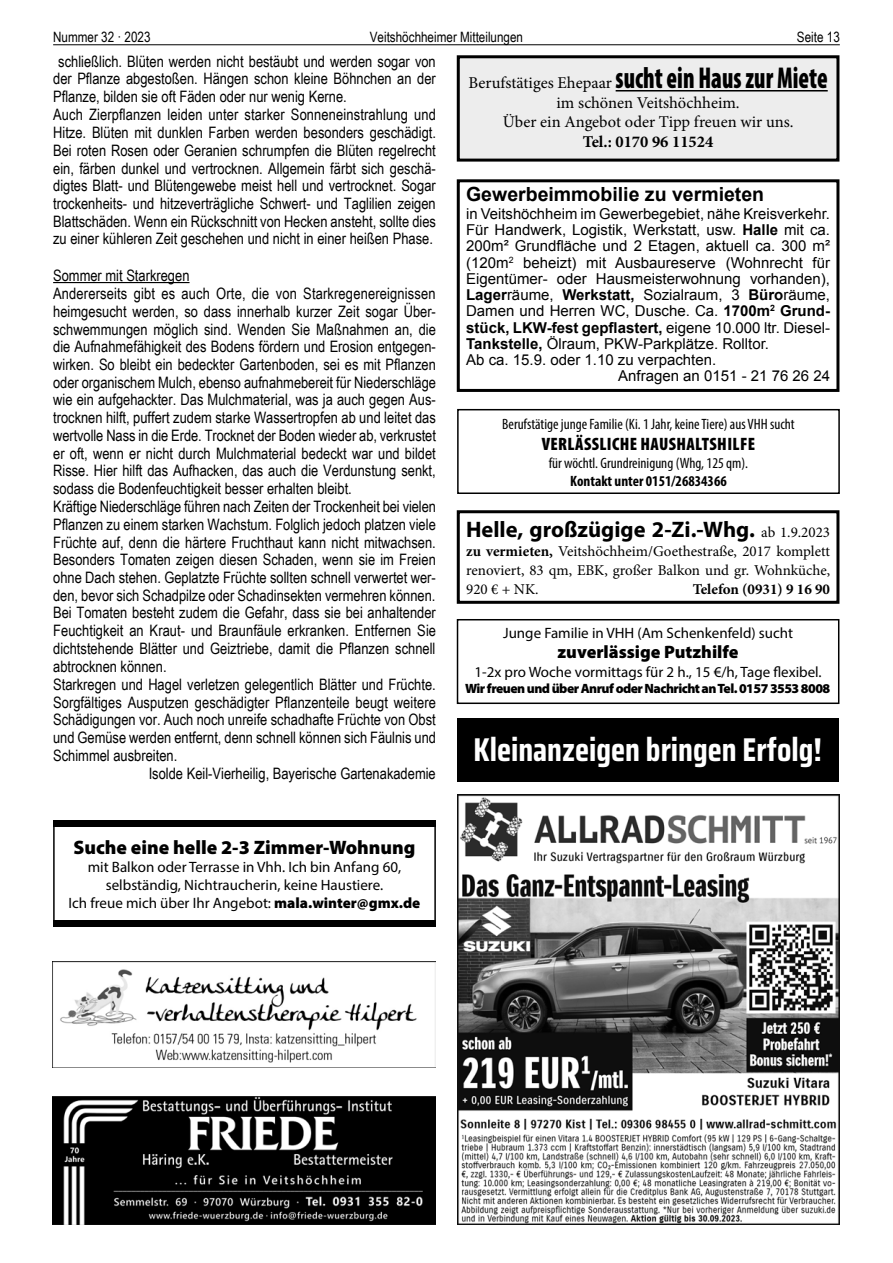
<style>
.page{position:relative;width:893px;height:1263px;background:#fff}
.page>*{position:absolute;margin:0;border:0;box-sizing:border-box;transform-origin:0 0}
.t1{font:700 33px "Saira Condensed";color:#fff}
.t2{font:700 22.5px "Myriad Pro";color:#000}
.t3{font:900 19.5px "Myriad Pro";color:#000}
.t4{font:700 19.5px "Arial";color:#000}
.t5{font:900 condensed 18px "Myriad Pro";letter-spacing:.02em;color:#000}
.t6{font:900 18px "Myriad Pro";color:#000}
.t7{font:16.5px/19.8px "Minion Pro";color:#000;text-align:center}
.t8{font:700 16.5px "Minion Pro";color:#000}
.t9{font:15.75px/17.7px "Arial Narrow";color:#000}
.t10{font:15px "Arial";color:#000}
.t11{font:15px/18px "Myriad Pro";color:#000;text-align:center}
.t12{font:15px/19.4px "Minion Pro";color:#000;text-align:justify}
.t13{font:condensed 15px "Myriad Pro";color:#000}
.t14{font:700 15px "Arial";color:#000}
.t15{font:700 condensed 15px "Myriad Pro";color:#000}
.t16{font:700 15px "Minion Pro";color:#000}
.t17{font:14.25px "Arial Narrow";color:#000}
.t18{font:900 13.5px "Myriad Pro";letter-spacing:-.04em;color:#000}
.s1{font-family:"Myriad Pro";font-weight:900;font-stretch:condensed;font-size:30.3px}
.s2{font-weight:700}
.s3{font-weight:400}
.s4{font-family:"Minion Pro";font-weight:400;font-size:15px}
.s5{font-weight:900}
</style>
<div class="page">
<hr style="left:53px;top:44px;width:787px;height:1px;background:#000">
<hr style="left:53px;top:282px;width:137px;height:1px;background:#000">
<div style="left:53px;top:820px;width:383px;height:7px;background:#000"></div>
<div style="left:53px;top:920px;width:383px;height:7px;background:#000"></div>
<div style="left:457px;top:619px;width:382px;height:85px;border:2px solid #000"></div>
<div style="left:457px;top:409px;width:383px;height:85px;border:2px solid #000"></div>
<img style="left:53px;top:962px;width:382px;height:106px">
<img style="left:457px;top:794px;width:382px;height:431px">
<div style="left:457px;top:510px;width:382px;height:94px;border:3px solid #000"></div>
<div style="left:457px;top:179px;width:382px;height:213px;border:3px solid #000"></div>
<div style="left:458px;top:57px;width:380px;height:103px;background:#ededed"></div>
<hr style="left:616px;top:90px;width:212px;height:2px;background:#000">
<div style="left:457px;top:55px;width:382px;height:107px;border:3px solid #000"></div>
<img style="left:53px;top:1096px;width:383px;height:129px">
<div style="left:457px;top:718px;width:382px;height:64px;background:#000"></div>
<p class="t17" style="left:53px;top:27px;width:99px">Nummer 32 · 2023</p>
<p class="t17" style="left:370px;top:27px;width:155px">Veitshöchheimer Mitteilungen</p>
<p class="t17" style="left:797px;top:27px;width:44px">Seite 13</p>
<p class="t9" style="left:53px;top:52px;width:384px;text-indent:5px">schließlich. Blüten werden nicht bestäubt und werden sogar von der Pflanze abgestoßen. Hängen schon kleine Böhnchen an der Pflanze, bilden sie oft Fäden oder nur wenig Kerne.<br>Auch Zierpflanzen leiden unter starker Sonneneinstrahlung und Hitze. Blüten mit dunklen Farben werden besonders geschädigt.<br>Bei roten Rosen oder Geranien schrumpfen die Blüten regelrecht ein, färben dunkel und vertrocknen. Allgemein färbt sich geschä&shy;digtes Blatt- und Blütengewebe meist hell und vertrocknet. Sogar trockenheits- und hitzeverträgliche Schwert- und Taglilien zeigen Blattschäden. Wenn ein Rückschnitt von Hecken ansteht, sollte dies zu einer kühleren Zeit geschehen und nicht in einer heißen Phase.</p>
<p class="t9" style="left:53px;top:266px;width:138px">Sommer mit Starkregen</p>
<p class="t9" style="left:53px;top:284px;width:384px">Andererseits gibt es auch Orte, die von Starkregenereignissen</p>
<p class="t9" style="left:53px;top:302px;width:384px">heimgesucht werden, so dass innerhalb kurzer Zeit sogar Über-</p>
<p class="t9" style="left:53px;top:320px;width:384px">schwemmungen möglich sind. Wenden Sie Maßnahmen an, die</p>
<p class="t9" style="left:53px;top:337px;width:384px">die Aufnahmefähigkeit des Bodens fördern und Erosion entgegen-</p>
<p class="t9" style="left:53px;top:355px;width:384px">wirken. So bleibt ein bedeckter Gartenboden, sei es mit Pflanzen</p>
<p class="t9" style="left:53px;top:373px;width:384px">oder organischem Mulch, ebenso aufnahmebereit für Niederschläge</p>
<p class="t9" style="left:53px;top:390px;width:384px">wie ein aufgehackter. Das Mulchmaterial, was ja auch gegen Aus-</p>
<p class="t9" style="left:53px;top:408px;width:384px">trocknen hilft, puffert zudem starke Wassertropfen ab und leitet das</p>
<p class="t9" style="left:53px;top:426px;width:384px">wertvolle Nass in die Erde. Trocknet der Boden wieder ab, verkrustet</p>
<p class="t9" style="left:53px;top:444px;width:384px">er oft, wenn er nicht durch Mulchmaterial bedeckt war und bildet</p>
<p class="t9" style="left:53px;top:461px;width:384px">Risse. Hier hilft das Aufhacken, das auch die Verdunstung senkt,</p>
<p class="t9" style="left:53px;top:479px;width:300px">sodass die Bodenfeuchtigkeit besser erhalten bleibt.</p>
<p class="t9" style="left:53px;top:497px;width:384px">Kräftige Niederschläge führen nach Zeiten der Trockenheit bei vielen</p>
<p class="t9" style="left:53px;top:515px;width:384px">Pflanzen zu einem starken Wachstum. Folglich jedoch platzen viele</p>
<p class="t9" style="left:53px;top:533px;width:384px">Früchte auf, denn die härtere Fruchthaut kann nicht mitwachsen.</p>
<p class="t9" style="left:53px;top:550px;width:384px">Besonders Tomaten zeigen diesen Schaden, wenn sie im Freien</p>
<p class="t9" style="left:53px;top:568px;width:384px">ohne Dach stehen. Geplatzte Früchte sollten schnell verwertet wer-</p>
<p class="t9" style="left:53px;top:586px;width:384px">den, bevor sich Schadpilze oder Schadinsekten vermehren können.</p>
<p class="t9" style="left:53px;top:603px;width:384px">Bei Tomaten besteht zudem die Gefahr, dass sie bei anhaltender</p>
<p class="t9" style="left:53px;top:621px;width:384px">Feuchtigkeit an Kraut- und Braunfäule erkranken. Entfernen Sie</p>
<p class="t9" style="left:53px;top:639px;width:384px">dichtstehende Blätter und Geiztriebe, damit die Pflanzen schnell</p>
<p class="t9" style="left:53px;top:657px;width:115px">abtrocknen können.</p>
<p class="t9" style="left:53px;top:675px;width:384px">Starkregen und Hagel verletzen gelegentlich Blätter und Früchte.</p>
<p class="t9" style="left:53px;top:692px;width:384px">Sorgfältiges Ausputzen geschädigter Pflanzenteile beugt weitere</p>
<p class="t9" style="left:53px;top:710px;width:384px">Schädigungen vor. Auch noch unreife schadhafte Früchte von Obst</p>
<p class="t9" style="left:53px;top:728px;width:384px">und Gemüse werden entfernt, denn schnell können sich Fäulnis und</p>
<p class="t9" style="left:53px;top:746px;width:126px">Schimmel ausbreiten.</p>
<p class="t9" style="left:149px;top:764px;width:289px">Isolde Keil-Vierheilig, Bayerische Gartenakademie</p>
<p class="t7" style="left:468px;top:73px;width:361px">Berufstätiges Ehepaar <span class="s1">sucht ein Haus zur Miete </span>im schönen Veitshöchheim.<br>Über ein Angebot oder Tipp freuen wir uns.</p>
<p class="t8" style="left:583px;top:130px;width:132px">Tel.: 0170 96 11524</p>
<p class="t4" style="left:466px;top:182px;width:300px">Gewerbeimmobilie zu vermieten</p>
<p class="t10" style="left:466px;top:204px;width:365px">in Veitshöchheim im Gewerbegebiet, nähe Kreisverkehr.</p>
<p class="t10" style="left:466px;top:220px;width:365px">Für Handwerk, Logistik, Werkstatt, usw. <span class="s2">Halle</span> mit ca.</p>
<p class="t10" style="left:466px;top:236px;width:365px">200m² Grundfläche und 2 Etagen, aktuell ca. 300 m²</p>
<p class="t10" style="left:466px;top:253px;width:365px">(120m<sup>2</sup> beheizt) mit Ausbaureserve (Wohnrecht für</p>
<p class="t10" style="left:466px;top:269px;width:365px">Eigentümer- oder Hausmeisterwohnung vorhanden),</p>
<p class="t10" style="left:466px;top:285px;width:365px"><span class="s2">Lager</span>räume, <span class="s2">Werkstatt,</span> Sozialraum, 3 <span class="s2">Büro</span>räume,</p>
<p class="t10" style="left:466px;top:301px;width:365px">Damen und Herren WC, Dusche. Ca. <span class="s2">1700m</span><sup>2</sup> <span class="s2">Grund-</span></p>
<p class="t14" style="left:466px;top:317px;width:365px">stück, LKW-fest gepflastert, <span class="s3">eigene 10.000 ltr. Diesel-</span></p>
<p class="t10" style="left:466px;top:334px;width:304px"><span class="s2">Tankstelle,</span> Ölraum, PKW-Parkplätze. Rolltor.</p>
<p class="t10" style="left:466px;top:350px;width:252px">Ab ca. 15.9. oder 1.10 zu verpachten.</p>
<p class="t10" style="left:618px;top:366px;width:213px">Anfragen an 0151 - 21 76 26 24</p>
<p class="t13" style="left:502px;top:415px;width:294px">Berufstätige junge Familie (Ki. 1 Jahr, keine Tiere) aus VHH sucht</p>
<p class="t5" style="left:542px;top:433px;width:215px">VERLÄSSLICHE HAUSHALTSHILFE</p>
<p class="t13" style="left:549px;top:454px;width:201px">für wöchtl. Grundreinigung (Whg, 125 qm).</p>
<p class="t15" style="left:570px;top:472px;width:158px">Kontakt unter 0151/26834366</p>
<h2 class="t2" style="left:466px;top:514px;width:365px">Helle, großzügige 2-Zi.-Whg. <span class="s4">ab 1.9.2023</span></h2>
<p class="t12" style="left:466px;top:541px;width:365px"><span class="s2">zu vermieten,</span> Veitshöchheim/Goethestraße, 2017 komplett renoviert, 83 qm, EBK, großer Balkon und gr. Wohnküche, 920 € + NK.</p>
<p class="t16" style="left:693px;top:579px;width:139px">Telefon (0931) 9 16 90</p>
<p class="t11" style="left:503px;top:623px;width:291px">Junge Familie in VHH (Am Schenkenfeld) sucht</p>
<p class="t6" style="left:558px;top:640px;width:183px">zuverlässige Putzhilfe</p>
<p class="t11" style="left:474px;top:663px;width:349px">1-2x pro Woche vormittags für 2 h., 15 €/h, Tage flexibel.</p>
<p class="t18" style="left:465px;top:680px;width:366px">Wir freuen und über Anruf oder Nachricht an Tel. 0157 3553 8008</p>
<h1 class="t1" style="left:473px;top:724px;width:350px">Kleinanzeigen bringen Erfolg!</h1>
<p class="t3" style="left:73px;top:834px;width:344px">Suche eine helle 2-3 Zimmer-Wohnung</p>
<p class="t11" style="left:69px;top:857px;width:353px">mit Balkon oder Terrasse in Vhh. Ich bin Anfang 60, selbständig, Nichtraucherin, keine Haustiere.<br>Ich freue mich über Ihr Angebot: <span class="s5">mala.winter@gmx.de</span></p>
</div>
